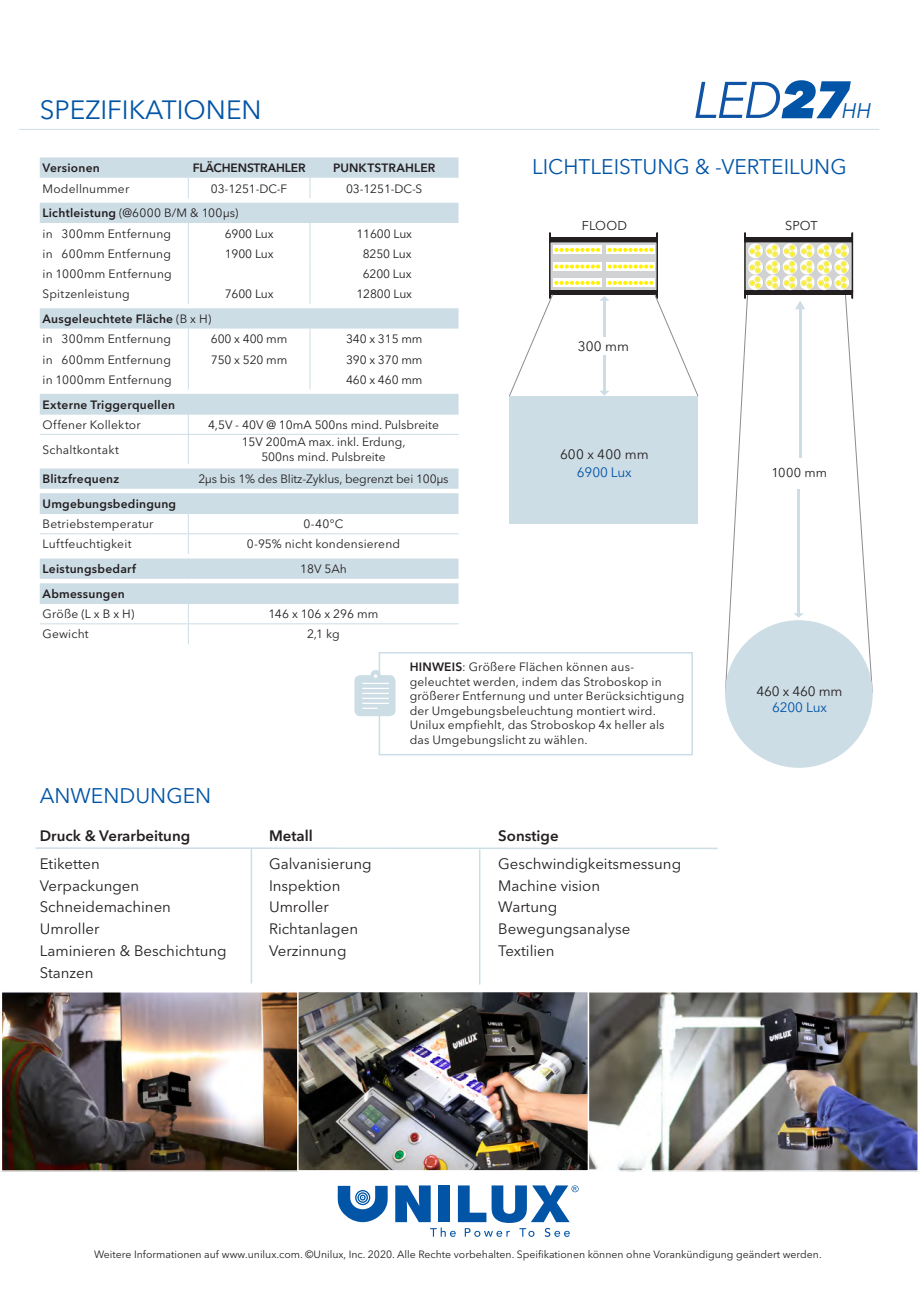
<style>
.page{position:relative;width:919px;height:1289px;background:#fff}
.page>*{position:absolute;margin:0;border:0;box-sizing:border-box;transform-origin:0 0}
.Headline{font:26.25px "Avenir Next LT Pro";color:#0154a6}
.Subhead{font:21px "Avenir Next LT Pro";color:#0154a6}
.t1{font:italic 21px "Avenir Next LT Pro";color:#0154a6}
.t2{font:15px "Avenir Next LT Pro";color:#231f20}
.t3{font:600 15px "Avenir Next LT Pro";color:#231f20}
.body{font:13.5px "Avenir Next LT Pro";letter-spacing:.01em;color:#231f20}
.body-2{font:13.5px "Avenir Next LT Pro";letter-spacing:-.01em;color:#0154a6}
.Chart_Body{font:13.5px "Avenir Next LT Pro";letter-spacing:-.01em;color:#0154a6}
.t4{font:12.75px "Avenir Next LT Pro";letter-spacing:.01em;color:#231f20}
.Chart_Body-2{font:12px/14.4px "Avenir Next LT Pro";letter-spacing:.015em;color:#231f20}
.Chart_Body-3{font:600 12px "Avenir Next LT Pro";letter-spacing:.02em;color:#231f20}
.Chart_Body-4{font:12px "Avenir Next LT Pro";letter-spacing:-.01em;color:#231f20}
.Chart_Body-5{font:600 12px "Avenir Next LT Pro";letter-spacing:-.01em;color:#231f20}
.t5{font:10.5px "Avenir Next LT Pro";color:#231f20}
.s1{font-weight:600}
.s2{font-weight:400}
</style>
<div class="page">
<hr style="left:19px;top:129px;width:860px;height:1px;background:#cddde6">
<img style="left:589px;top:994px;width:326px;height:174px">
<div style="left:586px;top:991px;width:332px;height:180px;border:2px solid #fff"></div>
<svg style="left:695px;top:80px;width:155px;height:38px"></svg>
<div style="left:378px;top:652px;width:314px;height:103px;border:2px solid #cddde6"></div>
<svg style="left:354px;top:670px;width:41px;height:46px"></svg>
<svg style="left:337px;top:1185px;width:51px;height:37px"></svg>
<svg style="left:395px;top:1185px;width:183px;height:51px"></svg>
<svg style="left:725px;top:290px;width:148px;height:403px"></svg>
<svg style="left:793px;top:613px;width:10px;height:4px"></svg>
<hr style="left:797px;top:489px;width:3px;height:127px;background:#cddde6">
<div style="left:725px;top:620px;width:147px;height:147px;background:#cddde6;border-radius:50%"></div>
<hr style="left:799px;top:306px;width:2px;height:152px;background:#cddde6">
<svg style="left:744px;top:232px;width:109px;height:77px"></svg>
<div style="left:549px;top:242px;width:108px;height:49px;background:#d1d2d4"></div>
<div style="left:549px;top:241px;width:109px;height:51px;border:2px solid #231f20"></div>
<div style="left:553px;top:245px;width:48px;height:9px;background:#fff"></div>
<svg style="left:553px;top:262px;width:48px;height:9px"></svg>
<svg style="left:553px;top:278px;width:48px;height:3px"></svg>
<div style="left:606px;top:245px;width:48px;height:9px;background:#fff"></div>
<svg style="left:606px;top:262px;width:48px;height:9px"></svg>
<div style="left:606px;top:278px;width:48px;height:9px;background:#fff"></div>
<svg style="left:554px;top:248px;width:46px;height:4px"></svg>
<svg style="left:554px;top:264px;width:46px;height:4px"></svg>
<svg style="left:607px;top:248px;width:46px;height:4px"></svg>
<svg style="left:607px;top:264px;width:46px;height:4px"></svg>
<hr style="left:549px;top:237px;width:109px;height:4px;background:#231f20">
<div style="left:509px;top:396px;width:188px;height:127px;background:#cddde6"></div>
<svg style="left:509px;top:281px;width:190px;height:116px"></svg>
<svg style="left:40px;top:157px;width:418px;height:171px"></svg>
<svg style="left:188px;top:178px;width:1px;height:20px"></svg>
<svg style="left:309px;top:178px;width:1px;height:20px"></svg>
<svg style="left:188px;top:223px;width:1px;height:85px"></svg>
<svg style="left:309px;top:223px;width:1px;height:81px"></svg>
<svg style="left:40px;top:328px;width:418px;height:316px"></svg>
<img style="left:298px;top:993px;width:288px;height:175px">
<div style="left:261px;top:990px;width:328px;height:181px;border:2px solid #fff"></div>
<img style="left:4px;top:994px;width:291px;height:174px">
<div style="left:1px;top:991px;width:297px;height:180px;border:2px solid #fff"></div>
<hr style="left:36px;top:847px;width:681px;height:2px;background:#cddde6">
<hr style="left:250px;top:848px;width:2px;height:135px;background:#cddde6">
<hr style="left:479px;top:849px;width:1px;height:135px;background:#cddde6">
<p class="Headline" style="left:40px;top:94px;width:223px">SPEZIFIKATIONEN</p>
<p class="Chart_Body-3" style="left:43px;top:161px;width:59px">Versionen</p>
<p class="Chart_Body-5" style="left:193px;top:161px;width:114px">FLÄCHENSTRAHLER</p>
<p class="Chart_Body-3" style="left:333px;top:161px;width:104px">PUNKTSTRAHLER</p>
<p class="Chart_Body-2" style="left:43px;top:181px;width:88px">Modellnummer</p>
<p class="Chart_Body-2" style="left:211px;top:181px;width:78px">03-1251-DC-F</p>
<p class="Chart_Body-2" style="left:346px;top:181px;width:78px">03-1251-DC-S</p>
<p class="Chart_Body-2" style="left:43px;top:206px;width:197px"><span class="s1">Lichtleistung</span> (@6000 B/M &amp; 100µs)</p>
<p class="Chart_Body-2" style="left:43px;top:226px;width:130px">in 300mm Entfernung</p>
<p class="Chart_Body-2" style="left:225px;top:226px;width:50px">6900 Lux</p>
<p class="Chart_Body-4" style="left:356px;top:226px;width:57px">11600 Lux</p>
<p class="Chart_Body-2" style="left:43px;top:246px;width:130px">in 600mm Entfernung</p>
<p class="Chart_Body-2" style="left:225px;top:246px;width:50px">1900 Lux</p>
<p class="Chart_Body-2" style="left:363px;top:246px;width:50px">8250 Lux</p>
<p class="Chart_Body-2" style="left:43px;top:267px;width:131px">in 1000mm Entfernung</p>
<p class="Chart_Body-2" style="left:363px;top:267px;width:50px">6200 Lux</p>
<p class="Chart_Body-2" style="left:43px;top:287px;width:89px">Spitzenleistung</p>
<p class="Chart_Body-2" style="left:225px;top:287px;width:50px">7600 Lux</p>
<p class="Chart_Body-4" style="left:356px;top:287px;width:57px">12800 Lux</p>
<p class="Chart_Body-3" style="left:43px;top:311px;width:170px">Ausgeleuchtete Fläche <span class="s2">(B x H)</span></p>
<p class="Chart_Body-2" style="left:43px;top:332px;width:130px">in 300mm Entfernung</p>
<p class="Chart_Body-2" style="left:211px;top:332px;width:78px">600 x 400 mm</p>
<p class="Chart_Body-2" style="left:346px;top:332px;width:78px">340 x 315 mm</p>
<p class="Chart_Body-2" style="left:43px;top:352px;width:130px">in 600mm Entfernung</p>
<p class="Chart_Body-2" style="left:211px;top:352px;width:78px">750 x 520 mm</p>
<p class="Chart_Body-2" style="left:346px;top:352px;width:78px">390 x 370 mm</p>
<p class="Chart_Body-2" style="left:43px;top:372px;width:131px">in 1000mm Entfernung</p>
<p class="Chart_Body-2" style="left:346px;top:372px;width:78px">460 x 460 mm</p>
<p class="Chart_Body-3" style="left:43px;top:397px;width:134px">Externe Triggerquellen</p>
<p class="Chart_Body-2" style="left:43px;top:417px;width:100px">Offener Kollektor</p>
<p class="Chart_Body-2" style="left:208px;top:417px;width:232px">4,5V - 40V @ 10mA 500ns mind. Pulsbreite</p>
<p class="Chart_Body-2" style="left:43px;top:442px;width:78px">Schaltkontakt</p>
<p class="Chart_Body-2" style="left:242px;top:435px;width:165px">15V 200mA max. inkl. Erdung,</p>
<p class="Chart_Body-2" style="left:261px;top:450px;width:126px">500ns mind. Pulsbreite</p>
<p class="Chart_Body-3" style="left:43px;top:471px;width:78px">Blitzfrequenz</p>
<p class="Chart_Body-4" style="left:198px;top:472px;width:252px">2μs bis 1% des Blitz-Zyklus, begrenzt bei 100μs</p>
<p class="Chart_Body-3" style="left:43px;top:496px;width:135px">Umgebungsbedingung</p>
<p class="Chart_Body-2" style="left:43px;top:516px;width:112px">Betriebstemperatur</p>
<p class="Chart_Body-2" style="left:303px;top:516px;width:42px">0-40°C</p>
<p class="Chart_Body-2" style="left:43px;top:537px;width:90px">Luftfeuchtigkeit</p>
<p class="Chart_Body-2" style="left:247px;top:537px;width:155px">0-95% nicht kondensierend</p>
<p class="Chart_Body-3" style="left:43px;top:561px;width:95px">Leistungsbedarf</p>
<p class="Chart_Body-2" style="left:300px;top:561px;width:48px">18V 5Ah</p>
<p class="Chart_Body-3" style="left:43px;top:586px;width:84px">Abmessungen</p>
<p class="Chart_Body-2" style="left:43px;top:606px;width:93px">Größe (L x B x H)</p>
<p class="Chart_Body-2" style="left:268px;top:606px;width:111px">146 x 106 x 296 mm</p>
<p class="Chart_Body-2" style="left:43px;top:627px;width:48px">Gewicht</p>
<p class="Chart_Body-2" style="left:307px;top:627px;width:34px">2,1 kg</p>
<p class="t1" style="left:841px;top:98px;width:31px">HH</p>
<p class="Subhead" style="left:532px;top:154px;width:316px">LICHTLEISTUNG &amp; -VERTEILUNG</p>
<p class="t4" style="left:581px;top:217px;width:47px">FLOOD</p>
<p class="body" style="left:577px;top:338px;width:53px">300 mm</p>
<p class="body" style="left:560px;top:446px;width:90px">600 x 400 mm</p>
<p class="Chart_Body" style="left:577px;top:464px;width:56px">6900 Lux</p>
<p class="t4" style="left:785px;top:217px;width:34px">SPOT</p>
<p class="t4" style="left:771px;top:464px;width:57px">1000 mm</p>
<p class="Subhead" style="left:40px;top:783px;width:173px">ANWENDUNGEN</p>
<p class="t3" style="left:40px;top:826px;width:152px">Druck &amp; Verarbeitung</p>
<p class="t2" style="left:40px;top:854px;width:61px">Etiketten</p>
<p class="t2" style="left:40px;top:876px;width:101px">Verpackungen</p>
<p class="t2" style="left:40px;top:898px;width:133px">Schneidemachinen</p>
<p class="t2" style="left:40px;top:919px;width:61px">Umroller</p>
<p class="t2" style="left:40px;top:941px;width:188px">Laminieren &amp; Beschichtung</p>
<p class="t2" style="left:40px;top:963px;width:55px">Stanzen</p>
<p class="t3" style="left:269px;top:826px;width:45px">Metall</p>
<p class="t2" style="left:269px;top:854px;width:104px">Galvanisierung</p>
<p class="t2" style="left:269px;top:876px;width:73px">Inspektion</p>
<p class="t2" style="left:269px;top:898px;width:61px">Umroller</p>
<p class="t2" style="left:269px;top:919px;width:91px">Richtanlagen</p>
<p class="t2" style="left:269px;top:941px;width:79px">Verzinnung</p>
<p class="Chart_Body-2" style="left:409px;top:660px;width:276px"><span class="s1">HINWEIS</span>: Größere Flächen können aus&shy;geleuchtet werden, indem das Stroboskop in größerer Entfernung und unter Berücksichtigung der Umgebungsbeleuchtung montiert wird.<br>Unilux empfiehlt, das Stroboskop 4x heller als das Umgebungslicht zu wählen.</p>
<p class="t3" style="left:498px;top:826px;width:62px">Sonstige</p>
<p class="t2" style="left:498px;top:854px;width:184px">Geschwindigkeitsmessung</p>
<p class="t2" style="left:498px;top:876px;width:103px">Machine vision</p>
<p class="t2" style="left:498px;top:898px;width:60px">Wartung</p>
<p class="t2" style="left:498px;top:919px;width:134px">Bewegungsanalyse</p>
<p class="t2" style="left:498px;top:941px;width:58px">Textilien</p>
<p class="body" style="left:756px;top:683px;width:87px">460 x 460 mm</p>
<p class="body-2" style="left:772px;top:698px;width:56px">6200 Lux</p>
<p class="t5" style="left:94px;top:1248px;width:729px">Weitere Informationen auf www.unilux.com. ©Unilux, Inc. 2020. Alle Rechte vorbehalten. Speifikationen können ohne Vorankündigung geändert werden.</p>
</div>
